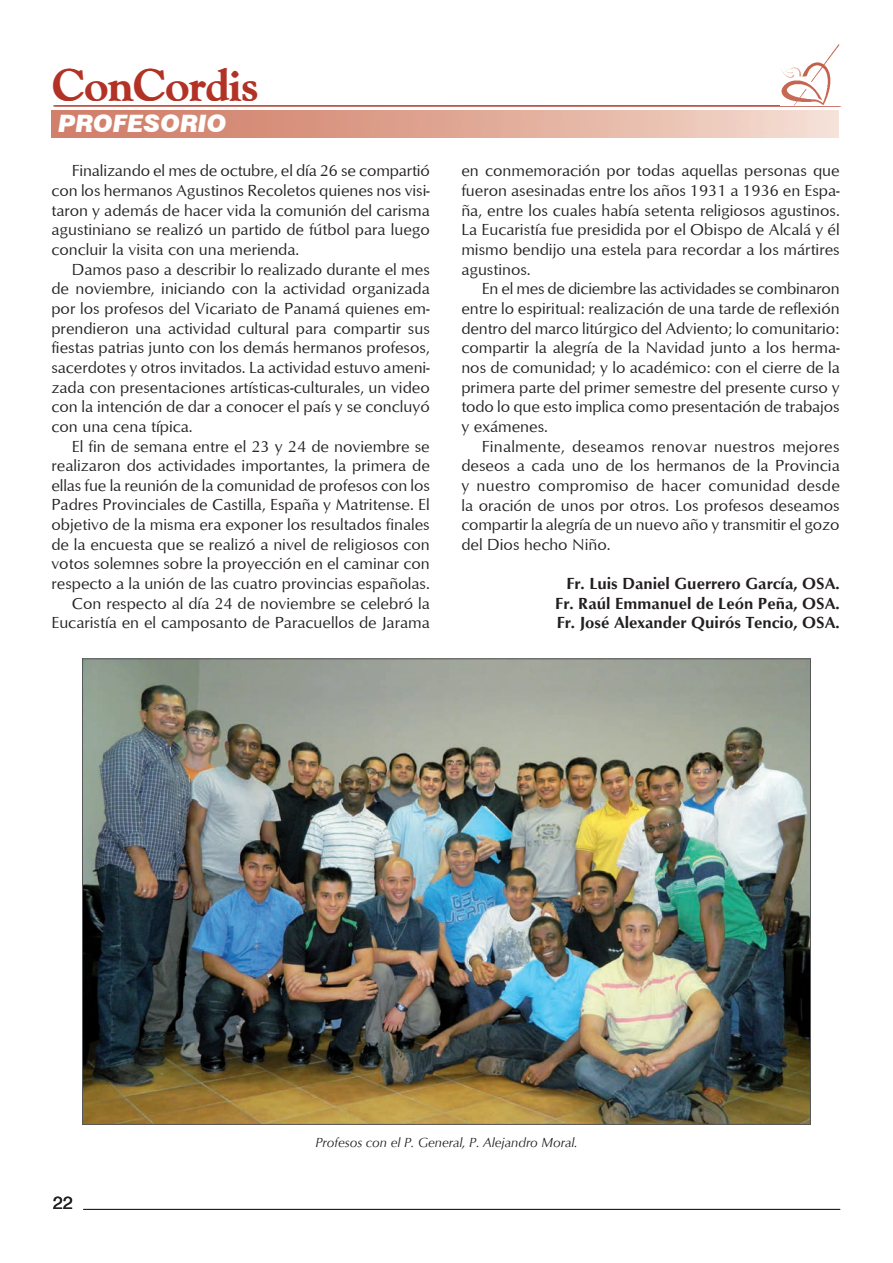
<style>
.page{position:relative;width:893px;height:1263px;background:#fff}
.page>*{position:absolute;margin:0;border:0;box-sizing:border-box;transform-origin:0 0}
.t1{font:700 45px "Goudy Old Style BT";color:#b23326}
.Subtítulo_1{font:italic 900 24px "Swiss 721 BT";color:#fff}
.t2{font:18px "Swiss 721 BT";color:#231f20}
.GENERAL{font:16.5px/19.6px "Optimum";color:#231f20;text-align:justify}
.AUTOR{font:700 16.5px "Optimum";color:#231f20}
.PIE_FOTO{font:italic 13.5px "Optimum";color:#231f20}
</style>
<div class="page">
<hr style="left:54px;top:106px;width:787px;height:1px;background:#b23326">
<hr style="left:53px;top:106px;width:787px;height:1px;background:#b23326">
<img style="left:781px;top:45px;width:59px;height:60px">
<hr style="left:83px;top:1209px;width:757px;height:1px;background:#231f20">
<img style="left:84px;top:660px;width:725px;height:463px">
<p class="t1" style="left:52px;top:58px;width:208px">ConCordis</p>
<p class="Subtítulo_1" style="left:58px;top:109px;width:170px">PROFESORIO</p>
<p class="GENERAL" style="left:51px;top:160px;width:380px;text-indent:20px">Finalizando el mes de octubre, el día 26 se compartió con los hermanos Agustinos Recoletos quienes nos visi&shy;taron y además de hacer vida la comunión del carisma agustiniano se realizó un partido de fútbol para luego concluir la visita con una merienda.</p>
<p class="GENERAL" style="left:51px;top:259px;width:380px;text-indent:20px">Damos paso a describir lo realizado durante el mes de noviembre, iniciando con la actividad organizada por los profesos del Vicariato de Panamá quienes em&shy;prendieron una actividad cultural para compartir sus fiestas patrias junto con los demás hermanos profesos, sacerdotes y otros invitados. La actividad estuvo ameni&shy;zada con presentaciones artísticas-culturales, un video con la intención de dar a conocer el país y se concluyó con una cena típica.</p>
<p class="GENERAL" style="left:51px;top:436px;width:380px;text-indent:20px">El fin de semana entre el 23 y 24 de noviembre se realizaron dos actividades importantes, la primera de ellas fue la reunión de la comunidad de profesos con los Padres Provinciales de Castilla, España y Matritense. El objetivo de la misma era exponer los resultados finales de la encuesta que se realizó a nivel de religiosos con votos solemnes sobre la proyección en el caminar con respecto a la unión de las cuatro provincias españolas.</p>
<p class="GENERAL" style="left:51px;top:593px;width:380px;text-align:right">Con respecto al día 24 de noviembre se celebró la<br>Eucaristía en el camposanto de Paracuellos de Jarama</p>
<p class="GENERAL" style="left:461px;top:160px;width:380px">en conmemoración por todas aquellas personas que fueron asesinadas entre los años 1931 a 1936 en Espa&shy;ña, entre los cuales había setenta religiosos agustinos.<br>La Eucaristía fue presidida por el Obispo de Alcalá y él mismo bendijo una estela para recordar a los mártires agustinos.</p>
<p class="GENERAL" style="left:461px;top:278px;width:380px;text-indent:20px">En el mes de diciembre las actividades se combinaron entre lo espiritual: realización de una tarde de reflexión dentro del marco litúrgico del Adviento; lo comunitario: compartir la alegría de la Navidad junto a los herma&shy;nos de comunidad; y lo académico: con el cierre de la primera parte del primer semestre del presente curso y todo lo que esto implica como presentación de trabajos y exámenes.</p>
<p class="GENERAL" style="left:461px;top:436px;width:380px;text-indent:20px">Finalmente, deseamos renovar nuestros mejores deseos a cada uno de los hermanos de la Provincia y nuestro compromiso de hacer comunidad desde la oración de unos por otros. Los profesos deseamos compartir la alegría de un nuevo año y transmitir el gozo del Dios hecho Niño.</p>
<p class="AUTOR" style="left:566px;top:574px;width:275px">Fr. Luis Daniel Guerrero García, OSA.</p>
<p class="AUTOR" style="left:555px;top:594px;width:286px">Fr. Raúl Emmanuel de León Peña, OSA.</p>
<p class="AUTOR" style="left:557px;top:613px;width:285px">Fr. José Alexander Quirós Tencio, OSA.</p>
<p class="t2" style="left:53px;top:1190px;width:21px">22</p>
<p class="PIE_FOTO" style="left:315px;top:1135px;width:264px">Profesos con el P. General, P. Alejandro Moral.</p>
</div>
